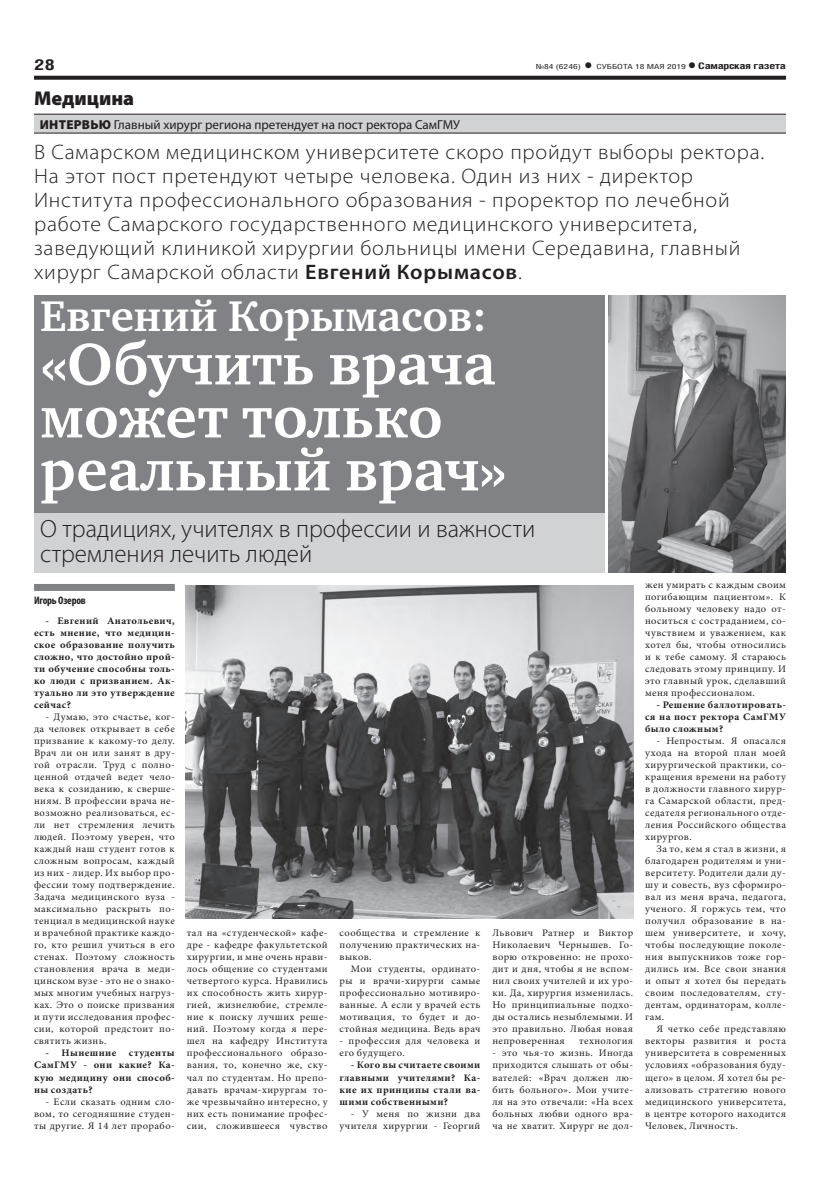
<style>
.page{position:relative;width:820px;height:1191px;background:#fff}
.page>*{position:absolute;margin:0;border:0;box-sizing:border-box;transform-origin:0 0}
.ЗАГОЛОВОК{font:700 60px/53px "Charter C";color:#fff}
.ЗАГОЛОВОК-2{font:700 44px "Charter C";color:#fff}
.ПОДЗАГОЛОВОК{font:300 25px/25px "Myriad Pro";color:#231f20}
.ПОДЗАГОЛОВОК-2{font:300 21px/24px "Myriad Pro";letter-spacing:.035em;color:#231f20;scale:1.05 1}
.t1{font:900 20px "Myriad Pro";color:#231f20}
.t2{font:700 15px "Helios Cond";color:#231f20;scale:1.4 1}
.надзаголовок{font:13px "Myriad Pro";color:#231f20}
.АВТОР_чб{font:700 condensed 11px "Myriad Pro";letter-spacing:-.02em;color:#231f20}
.ОСНОВНОЙ__копия__4{font:10px/12px "Minion Pro";letter-spacing:.035em;color:#231f20;text-align:justify;scale:1.05 1}
.ОСНОВНОЙ__копия__4-2{font:700 10px/12px "Minion Pro";letter-spacing:.035em;color:#231f20;text-align:justify;scale:1.05 1}
.t3{font:700 9px "Helios Cond";letter-spacing:-.02em;color:#231f20;scale:1.4 1}
.t4{font:7px "Helios Cond";color:#231f20;scale:1.4 1}
.s1{font-weight:700;font-size:16px}
.s2{font-size:16px}
.s3{font-weight:900}
.s4{font-weight:600}
</style>
<div class="page">
<svg style="left:34px;top:76px;width:751px;height:4px;background:#322f2f"></svg>
<div style="left:34px;top:584px;width:141px;height:7px;background:#808285"></div>
<div style="left:34px;top:114px;width:751px;height:19px;background:#d1d2d4"></div>
<hr style="left:34px;top:114px;width:751px;height:1px;background:#231f20">
<hr style="left:34px;top:133px;width:751px;height:1px;background:#231f20">
<div style="left:34px;top:296px;width:570px;height:217px;background:#808285"></div>
<div style="left:34px;top:513px;width:570px;height:59px;background:#d1d2d4"></div>
<img style="left:186px;top:585px;width:447px;height:334px">
<img style="left:608px;top:296px;width:177px;height:276px">
<p class="t2" style="left:34px;top:55px;width:17px">28</p>
<p class="t4" style="left:535px;top:63px;width:34px">№84 (6246)</p>
<p class="t4" style="left:584px;top:63px;width:74px"><span class="s1">•</span> СУББОТА 18 МАЯ 2019</p>
<p class="t3" style="left:687px;top:61px;width:72px"><span class="s2">•</span> Самарская газета</p>
<p class="t1" style="left:34px;top:87px;width:101px">Медицина</p>
<p class="надзаголовок" style="left:40px;top:116px;width:421px"><span class="s3">ИНТЕРВЬЮ</span> Главный хирург региона претендует на пост ректора СамГМУ</p>
<p class="ПОДЗАГОЛОВОК-2" style="left:34px;top:140px;width:696px">В Самарском медицинском университете скоро пройдут выборы ректора.<br>На этот пост претендуют четыре человека. Один из них - директор Института профессионального образования - проректор по лечебной работе Самарского государственного медицинского университета, заведующий клиникой хирургии больницы имени Середавина, главный хирург Самарской области <span class="s4">Евгений Корымасов</span>.</p>
<p class="ЗАГОЛОВОК-2" style="left:40px;top:292px;width:448px">Евгений Корымасов:</p>
<p class="ЗАГОЛОВОК" style="left:40px;top:338px;width:468px">«Обучить врача может только реальный врач»</p>
<p class="ПОДЗАГОЛОВОК" style="left:40px;top:516px;width:496px">О традициях, учителях в профессии и важности стремления лечить людей</p>
<p class="АВТОР_чб" style="left:34px;top:594px;width:53px">Игорь Озеров</p>
<p class="ОСНОВНОЙ__копия__4-2" style="left:34px;top:615px;width:135px;text-indent:11px">- Евгений Анатольевич, есть мнение, что медицин&shy;ское образование получить сложно, что достойно прой&shy;ти обучение способны толь&shy;ко люди с призванием. Ак&shy;туально ли это утверждение сейчас?</p>
<p class="ОСНОВНОЙ__копия__4" style="left:34px;top:711px;width:135px;text-indent:11px">- Думаю, это счастье, ког&shy;да человек открывает в себе призвание к какому-то делу.<br>Врач ли он или занят в дру&shy;гой отрасли. Труд с полно&shy;ценной отдачей ведет чело&shy;века к созиданию, к сверше&shy;ниям. В профессии врача не&shy;возможно реализоваться, ес&shy;ли нет стремления лечить людей. Поэтому уверен, что каждый наш студент готов к сложным вопросам, каждый из них - лидер. Их выбор про&shy;фессии тому подтверждение.<br>Задача медицинского вуза - максимально раскрыть по&shy;тенциал в медицинской науке и врачебной практике каждо&shy;го, кто решил учиться в его стенах. Поэтому сложность становления врача в меди&shy;цинском вузе - это не о знако&shy;мых многим учебных нагруз&shy;ках. Это о поиске призвания и пути исследования профес&shy;сии, которой предстоит по&shy;святить жизнь.</p>
<p class="ОСНОВНОЙ__копия__4-2" style="left:45px;top:1047px;width:69px">- Нынешние</p>
<p class="ОСНОВНОЙ__копия__4-2" style="left:34px;top:1047px;width:135px;text-indent:95px">студенты СамГМУ - они какие? Ка&shy;кую медицину они способ&shy;ны создать?</p>
<p class="ОСНОВНОЙ__копия__4" style="left:34px;top:1095px;width:135px;text-indent:11px">- Если сказать одним сло&shy;вом, то сегодняшние студен&shy;ты другие. Я 14 лет прорабо-</p>
<p class="ОСНОВНОЙ__копия__4" style="left:187px;top:927px;width:135px">тал на «студенческой» кафе&shy;дре - кафедре факультетской хирургии, и мне очень нрави&shy;лось общение со студентами четвертого курса. Нравились их способность жить хирур&shy;гией, жизнелюбие, стремле&shy;ние к поиску лучших реше&shy;ний. Поэтому когда я пере&shy;шел на кафедру Института профессионального образо&shy;вания, то, конечно же, ску&shy;чал по студентам. Но препо&shy;давать врачам-хирургам то&shy;же чрезвычайно интересно, у них есть понимание профес&shy;сии, сложившееся чувство</p>
<p class="ОСНОВНОЙ__копия__4" style="left:339px;top:927px;width:135px">сообщества и стремление к получению практических на&shy;выков.</p>
<p class="ОСНОВНОЙ__копия__4" style="left:339px;top:963px;width:135px;text-indent:11px">Мои студенты, ординато&shy;ры и врачи-хирурги самые профессионально мотивиро&shy;ванные. А если у врачей есть мотивация, то будет и до&shy;стойная медицина. Ведь врач</p>
<p class="ОСНОВНОЙ__копия__4" style="left:339px;top:1035px;width:135px">- профессия для человека и его будущего.</p>
<p class="ОСНОВНОЙ__копия__4-2" style="left:339px;top:1059px;width:135px;text-indent:11px">- Кого вы считаете своими главными учителями? Ка&shy;кие их принципы стали ва&shy;шими собственными?</p>
<p class="ОСНОВНОЙ__копия__4" style="left:339px;top:1107px;width:135px;text-align:right">- У меня по жизни два учителя хирургии - Георгий</p>
<p class="ОСНОВНОЙ__копия__4" style="left:492px;top:927px;width:135px">Львович Ратнер и Виктор Николаевич Чернышев. Го&shy;ворю откровенно: не прохо&shy;дит и дня, чтобы я не вспом&shy;нил своих учителей и их уро&shy;ки. Да, хирургия изменилась.<br>Но принципиальные подхо&shy;ды остались незыблемыми. И это правильно. Любая новая непроверенная</p>
<p class="ОСНОВНОЙ__копия__4" style="left:579px;top:1035px;width:53px">технология</p>
<p class="ОСНОВНОЙ__копия__4" style="left:492px;top:1047px;width:135px">- это чья-то жизнь. Иногда приходится слышать от обы&shy;вателей: «Врач должен лю&shy;бить больного». Мои учите&shy;ля на это отвечали: «На всех больных любви одного вра&shy;ча не хватит. Хирург не дол-</p>
<p class="ОСНОВНОЙ__копия__4" style="left:645px;top:579px;width:135px">жен умирать с каждым своим погибающим пациентом». К больному человеку надо от&shy;носиться с состраданием, со&shy;чувствием и уважением, как хотел бы, чтобы относились и к тебе самому. Я стараюсь следовать этому принципу. И это главный урок, сделавший меня профессионалом.</p>
<p class="ОСНОВНОЙ__копия__4-2" style="left:645px;top:699px;width:135px;text-indent:11px">- Решение баллотировать&shy;ся на пост ректора СамГМУ было сложным?</p>
<p class="ОСНОВНОЙ__копия__4" style="left:645px;top:735px;width:135px;text-indent:11px">- Непростым. Я опасался ухода на второй план моей хирургической практики, со&shy;кращения времени на работу в должности главного хирур&shy;га Самарской области, пред&shy;седателя регионального отде&shy;ления Российского общества хирургов.</p>
<p class="ОСНОВНОЙ__копия__4" style="left:645px;top:843px;width:135px;text-indent:11px">За то, кем я стал в жизни, я благодарен родителям и уни&shy;верситету. Родители дали ду&shy;шу и совесть, вуз сформиро&shy;вал из меня врача, педагога, ученого. Я горжусь тем, что получил образование в на&shy;шем университете, и хочу, чтобы последующие поколе&shy;ния выпускников тоже гор&shy;дились им. Все свои знания и опыт я хотел бы передать своим последователям, сту&shy;дентам, ординаторам, колле&shy;гам.</p>
<p class="ОСНОВНОЙ__копия__4" style="left:645px;top:1023px;width:135px;text-indent:11px">Я четко себе представляю векторы развития и роста университета в современных условиях «образования буду&shy;щего» в целом. Я хотел бы ре&shy;ализовать стратегию нового медицинского университета, в центре которого находится Человек, Личность.</p>
</div>
